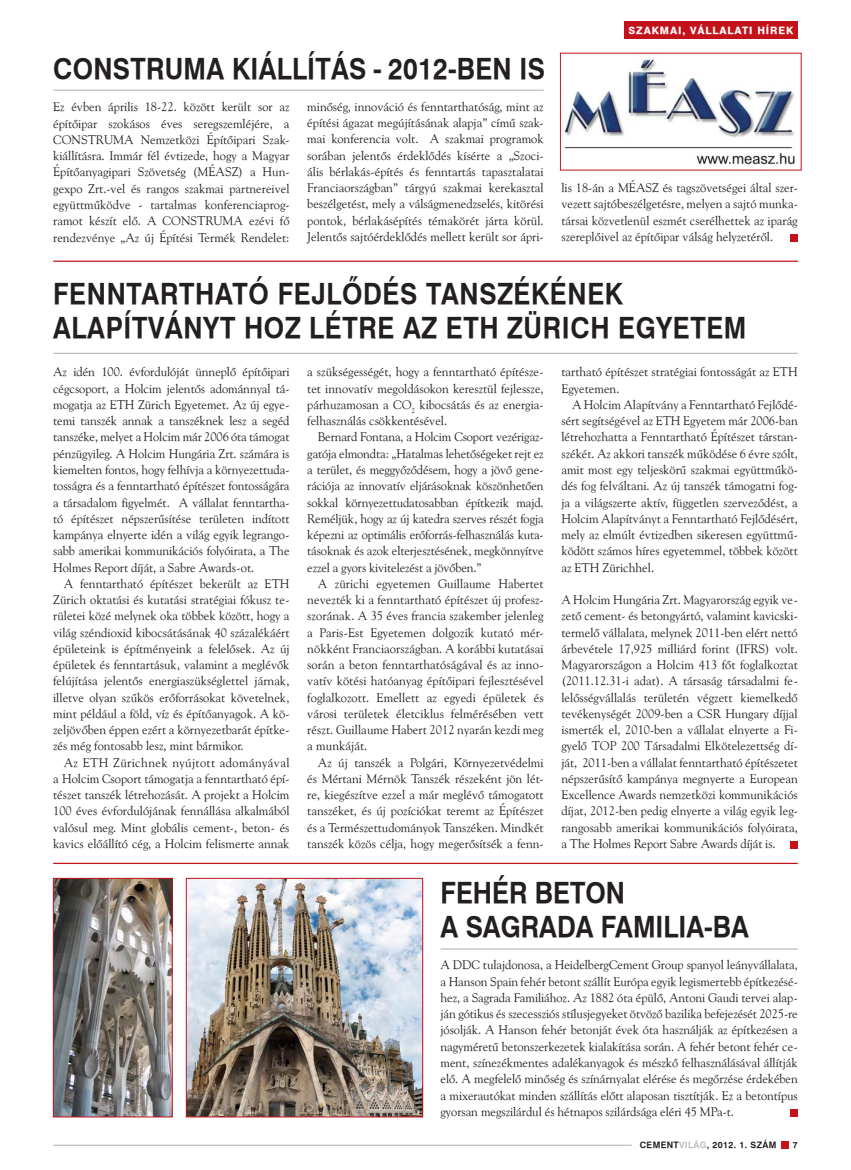
<style>
.page{position:relative;width:851px;height:1170px;background:#fff}
.page>*{position:absolute;margin:0;border:0;box-sizing:border-box;transform-origin:0 0}
.cim_1_swiss{font:28.75px "H Swiss 721 BT Bold";letter-spacing:.025em;color:#231f20;scale:.9 1}
.cim_1_swiss-2{font:28.75px "H Swiss 721 BT Bold";color:#231f20;scale:.9 1}
.szöveg{font:12.5px/16.2px "H Goudy Old Style BT";color:#231f20;text-align:justify}
.t1{font:10px "H Swiss 721 Heavy BT";letter-spacing:.09em;color:#fff}
.t2{font:8.75px "H Swiss 721 BT Bold";letter-spacing:.04em;color:#231f20}
.s1{color:#bcbdc0}
</style>
<div class="page">
<hr style="left:53px;top:1144px;width:578px;height:1px;background:#bcbdc0">
<div style="left:781px;top:1141px;width:7px;height:7px;background:#c4121a"></div>
<div style="left:624px;top:21px;width:173px;height:18px;background:#c4121a"></div>
<img style="left:564px;top:59px;width:231px;height:106px">
<hr style="left:53px;top:89px;width:490px;height:2px;background:#bcbdc0">
<hr style="left:53px;top:260px;width:744px;height:2px;background:#c4121a">
<hr style="left:53px;top:353px;width:744px;height:1px;background:#bcbdc0">
<div style="left:790px;top:234px;width:7px;height:7px;background:#c4121a"></div>
<div style="left:790px;top:841px;width:7px;height:7px;background:#c4121a"></div>
<hr style="left:53px;top:862px;width:744px;height:2px;background:#c4121a">
<hr style="left:440px;top:948px;width:357px;height:1px;background:#bcbdc0">
<img style="left:188px;top:880px;width:233px;height:234px">
<div style="left:186px;top:878px;width:237px;height:238px;border:1px solid #c4121a"></div>
<img style="left:55px;top:880px;width:115px;height:234px">
<div style="left:53px;top:878px;width:119px;height:238px;border:1px solid #c4121a"></div>
<div style="left:790px;top:1109px;width:7px;height:7px;background:#c4121a"></div>
<p class="cim_1_swiss" style="left:53px;top:51px;width:548px">CONSTRUMA KIÁLLÍTÁS - 2012-BEN IS</p>
<p class="t1" style="left:628px;top:24px;width:166px">SZAKMAI, VÁLLALATI HÍREK</p>
<p class="szöveg" style="left:307px;top:98px;width:238px">minőség, innováció és fenntarthatóság, mint az építési ágazat megújításának alapja” című szak&shy;mai konferencia volt. A szakmai programok sorában jelentős érdeklődés kísérte a „Szoci&shy;ális bérlakás-építés és fenntartás tapasztalatai Franciaországban” tárgyú szakmai kerekasztal beszélgetést, mely a válságmenedzselés, kitörési pontok, bérlakásépítés témakörét járta körül.<br>Jelentős sajtóérdeklődés mellett került sor ápri-</p>
<p class="cim_1_swiss" style="left:53px;top:276px;width:634px">FENNTARTHATÓ FEJLŐDÉS TANSZÉKÉNEK</p>
<p class="cim_1_swiss" style="left:53px;top:310px;width:771px">ALAPÍTVÁNYT HOZ LÉTRE AZ ETH ZÜRICH EGYETEM</p>
<p class="szöveg" style="left:53px;top:364px;width:238px">Az idén 100. évfordulóját ünneplő építőipari cégcsoport, a Holcim jelentős adománnyal tá&shy;mogatja az ETH Zürich Egyetemet. Az új egye&shy;temi tanszék annak a tanszéknek lesz a segéd tanszéke, melyet a Holcim már 2006 óta támogat pénzügyileg. A Holcim Hungária Zrt. számára is kiemelten fontos, hogy felhívja a környezettuda&shy;tosságra és a fenntartható építészet fontosságára a társadalom figyelmét. A vállalat fenntartha&shy;tó építészet népszerűsítése területen indított kampánya elnyerte idén a világ egyik legrango&shy;sabb amerikai kommunikációs folyóirata, a The Holmes Report díját, a Sabre Awards-ot.</p>
<p class="szöveg" style="left:53px;top:575px;width:238px;text-indent:11px">A fenntartható építészet bekerült az ETH Zürich oktatási és kutatási stratégiai fókusz te&shy;rületei közé melynek oka többek között, hogy a világ széndioxid kibocsátásának 40 százalékáért épületeink is építményeink a felelősek. Az új épületek és fenntartásuk, valamint a meglévők felújítása jelentős energiaszükséglettel járnak, illetve olyan szűkös erőforrásokat követelnek, mint például a föld, víz és építőanyagok. A kö&shy;zeljövőben éppen ezért a környezetbarát építke&shy;zés még fontosabb lesz, mint bármikor.</p>
<p class="szöveg" style="left:53px;top:754px;width:238px;text-indent:11px">Az ETH Zürichnek nyújtott adományával a Holcim Csoport támogatja a fenntartható épí&shy;tészet tanszék létrehozását. A projekt a Holcim 100 éves évfordulójának fennállása alkalmából valósul meg. Mint globális cement-, beton- és kavics előállító cég, a Holcim felismerte annak</p>
<p class="szöveg" style="left:53px;top:99px;width:238px">Ez évben április 18-22. között került sor az építőipar szokásos éves seregszemléjére, a CONSTRUMA Nemzetközi Építőipari Szak&shy;kiállításra. Immár fél évtizede, hogy a Magyar Építőanyagipari Szövetség (MÉASZ) a Hun&shy;gexpo Zrt.-vel és rangos szakmai partnereivel együttműködve - tartalmas konferenciaprog&shy;ramot készít elő. A CONSTRUMA ezévi fő rendezvénye „Az új Építési Termék Rendelet:</p>
<p class="szöveg" style="left:561px;top:179px;width:238px">lis 18-án a MÉASZ és tagszövetségei által szer&shy;vezett sajtóbeszélgetésre, melyen a sajtó munka&shy;társai közvetlenül eszmét cserélhettek az iparág szereplőivel az építőipar válság helyzetéről.</p>
<p class="szöveg" style="left:307px;top:364px;width:238px">a szükségességét, hogy a fenntartható építésze&shy;tet innovatív megoldásokon keresztül fejlessze, párhuzamosan a CO<sub>2</sub> kibocsátás és az energia&shy;felhasználás csökkentésével.</p>
<p class="szöveg" style="left:307px;top:429px;width:238px;text-indent:11px">Bernard Fontana, a Holcim Csoport vezérigaz&shy;gatója elmondta: „Hatalmas lehetőségeket rejt ez a terület, és meggyőződésem, hogy a jövő gene&shy;rációja az innovatív eljárásoknak köszönhetően sokkal környezettudatosabban építkezik majd.<br>Reméljük, hogy az új katedra szerves részét fogja képezni az optimális erőforrás-felhasználás kuta&shy;tásoknak és azok elterjesztésének, megkönnyítve ezzel a gyors kivitelezést a jövőben.”</p>
<p class="szöveg" style="left:307px;top:575px;width:238px;text-indent:11px">A zürichi egyetemen Guillaume Habertet nevezték ki a fenntartható építészet új profes - szorának. A 35 éves francia szakember jelenleg a Paris-Est Egyetemen dolgozik kutató mér&shy;nökként Franciaországban. A korábbi kutatásai során a beton fenntarthatóságával és az inno&shy;vatív kötési hatóanyag építőipari fejlesztésével foglalkozott. Emellett az egyedi épületek és városi területek életciklus felmérésében vett részt. Guillaume Habert 2012 nyarán kezdi meg a munkáját.</p>
<p class="szöveg" style="left:307px;top:754px;width:238px;text-indent:11px">Az új tanszék a Polgári, Környezetvédelmi és Mértani Mérnök Tanszék részeként jön lét&shy;re, kiegészítve ezzel a már meglévő támogatott tanszéket, és új pozíciókat teremt az Építészet és a Természettudományok Tanszéken. Mindkét tanszék közös célja, hogy megerősítsék a fenn-</p>
<p class="szöveg" style="left:561px;top:364px;width:238px">tartható építészet stratégiai fontosságát az ETH<br>Egyetemen.</p>
<p class="szöveg" style="left:561px;top:396px;width:238px;text-indent:11px">A Holcim Alapítvány a Fenntartható Fejlődé&shy;sért segítségével az ETH Egyetem már 2006-ban létrehozhatta a Fenntartható Építészet társtan&shy;székét. Az akkori tanszék működése 6 évre szólt, amit most egy teljeskörű szakmai együttműkö&shy;dés fog felváltani. Az új tanszék támogatni fog&shy;ja a világszerte aktív, független szerveződést, a Holcim Alapítványt a Fenntartható Fejlődésért, mely az elmúlt évtizedben sikeresen együttmű&shy;ködött számos híres egyetemmel, többek között az ETH Zürichhel.</p>
<p class="szöveg" style="left:561px;top:591px;width:238px">A Holcim Hungária Zrt. Magyarország egyik ve&shy;zető cement- és betongyártó, valamint kavicski&shy;termelő vállalata, melynek 2011-ben elért nettó árbevétele 17,925 milliárd forint (IFRS) volt.<br>Magyarországon a Holcim 413 főt foglalkoztat (2011.12.31-i adat). A társaság társadalmi fe&shy;lelősségvállalás területén végzett kiemelkedő tevékenységét 2009-ben a CSR Hungary díjjal ismerték el, 2010-ben a vállalat elnyerte a Fi&shy;gyelő TOP 200 Társadalmi Elkötelezettség dí&shy;ját, 2011-ben a vállalat fenntartható építészetet népszerűsítő kampánya megnyerte a European Excellence Awards nemzetközi kommunikációs díjat, 2012-ben pedig elnyerte a világ egyik leg&shy;rangosabb amerikai kommunikációs folyóirata, a The Holmes Report Sabre Awards díját is.</p>
<p class="cim_1_swiss-2" style="left:440px;top:874px;width:206px">FEHÉR BETON</p>
<p class="cim_1_swiss-2" style="left:440px;top:909px;width:344px">A SAGRADA FAMILIA-BA</p>
<p class="szöveg" style="left:440px;top:956px;width:359px">A DDC tulajdonosa, a HeidelbergCement Group spanyol leányvállalata, a Hanson Spain fehér betont szállít Európa egyik legismertebb építkezésé&shy;hez, a Sagrada Familiához. Az 1882 óta épülő, Antoni Gaudi tervei alap&shy;ján gótikus és szecessziós stílusjegyeket ötvöző bazilika befejezését 2025-re jósolják. A Hanson fehér betonját évek óta használják az építkezésen a nagyméretű betonszerkezetek kialakítása során. A fehér betont fehér ce&shy;ment, színezékmentes adalékanyagok és mészkő felhasználásával állítják elő. A megfelelő minőség és színárnyalat elérése és megőrzése érdekében a mixerautókat minden szállítás előtt alaposan tisztítják. Ez a betontípus gyorsan megszilárdul és hétnapos szilárdsága eléri 45 MPa-t.</p>
<p class="t2" style="left:639px;top:1139px;width:138px">CEMENT<span class="s1">VILÁG</span>, 2012. 1. SZÁM</p>
<p class="t2" style="left:792px;top:1139px;width:6px">7</p>
</div>
